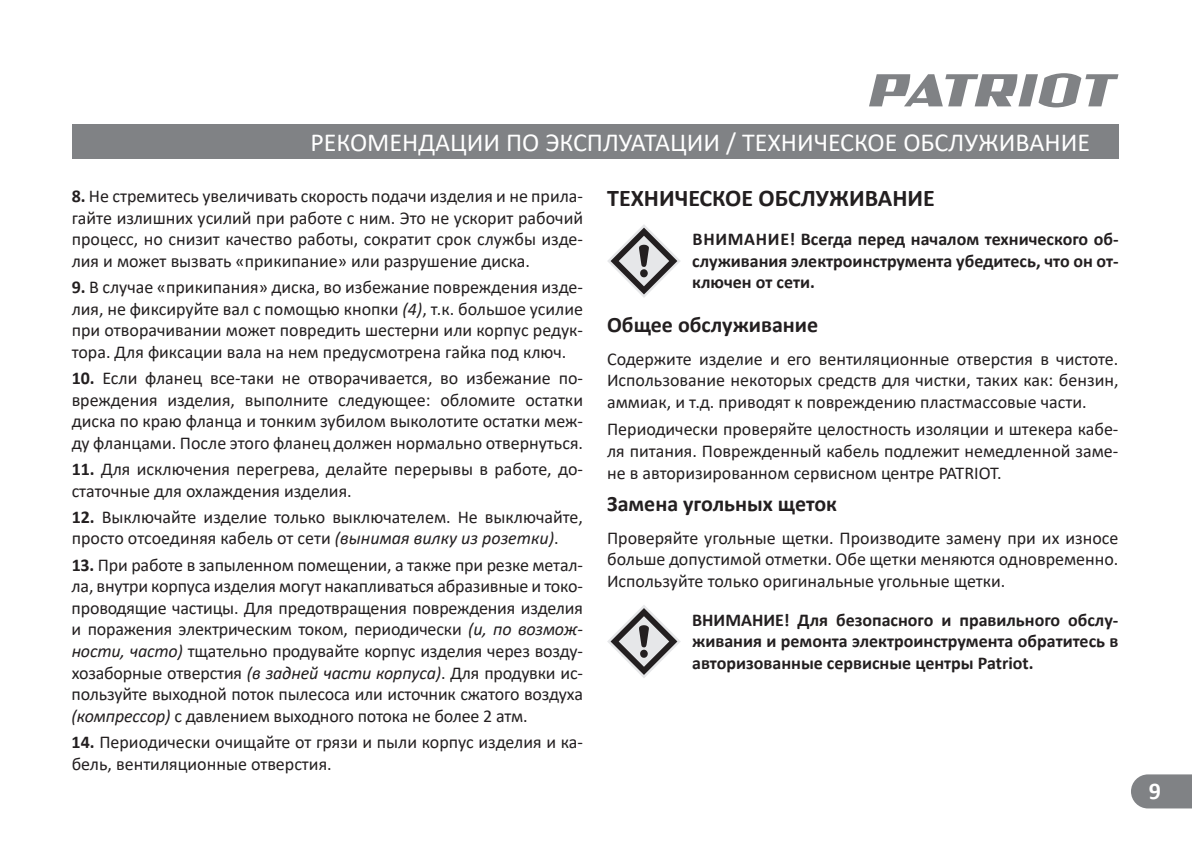
<style>
.page{position:relative;width:1192px;height:843px;background:#fff}
.page>*{position:absolute;margin:0;border:0;box-sizing:border-box;transform-origin:0 0}
.t1{font:26px "Calibri";color:#fff}
.t2{font:700 24px "Calibri";color:#231f20}
.t3{font:700 24px "Calibri";color:#fff}
.t4{font:700 22px "Calibri";color:#231f20}
.t5{font:18px/21.6px "Calibri";color:#231f20;text-align:justify}
.t6{font:700 18px/21.6px "Calibri";color:#231f20;text-align:justify}
.s1{font-weight:700}
.s2{font-style:italic}
</style>
<div class="page">
<svg style="left:869px;top:73px;width:249px;height:34px"></svg>
<div style="left:72px;top:124px;width:1046px;height:34px;background:#808285"></div>
<svg style="left:1131px;top:774px;width:61px;height:34px;background:#888a8d"></svg>
<svg style="left:607px;top:225px;width:73px;height:73px"></svg>
<svg style="left:607px;top:605px;width:74px;height:73px"></svg>
<h1 class="t1" style="left:310px;top:124px;width:781px">РЕКОМЕНДАЦИИ ПО ЭКСПЛУАТАЦИИ / ТЕХНИЧЕСКОЕ ОБСЛУЖИВАНИЕ</h1>
<p class="t5" style="left:72px;top:184px;width:513px"><span class="s1">8.</span> Не стремитесь увеличивать скорость подачи изделия и не прила&shy;гайте излишних усилий при работе с ним. Это не ускорит рабочий процесс, но снизит качество работы, сократит срок службы изде&shy;лия и может вызвать «прикипание» или разрушение диска.</p>
<p class="t5" style="left:72px;top:275px;width:513px"><span class="s1">9.</span> В случае «прикипания» диска, во избежание повреждения изде&shy;лия, не фиксируйте вал с помощью кнопки <span class="s2">(4)</span>, т.к. большое усилие при отворачивании может повредить шестерни или корпус редук&shy;тора. Для фиксации вала на нем предусмотрена гайка под ключ.</p>
<p class="t5" style="left:72px;top:366px;width:513px"><span class="s1">10.</span> Если фланец все-таки не отворачивается, во избежание по&shy;вреждения изделия, выполните следующее: обломите остатки диска по краю фланца и тонким зубилом выколотите остатки меж&shy;ду фланцами. После этого фланец должен нормально отвернуться.</p>
<p class="t5" style="left:72px;top:457px;width:513px"><span class="s1">11.</span> Для исключения перегрева, делайте перерывы в работе, до&shy;статочные для охлаждения изделия.</p>
<p class="t5" style="left:72px;top:505px;width:513px"><span class="s1">12.</span> Выключайте изделие только выключателем. Не выключайте, просто отсоединяя кабель от сети <span class="s2">(вынимая вилку из розетки)</span>.</p>
<p class="t5" style="left:72px;top:553px;width:513px"><span class="s1">13.</span> При работе в запыленном помещении, а также при резке метал&shy;ла, внутри корпуса изделия могут накапливаться абразивные и токо&shy;проводящие частицы. Для предотвращения повреждения изделия и поражения электрическим током, периодически <span class="s2">(и, по возмож&shy;ности, часто)</span> тщательно продувайте корпус изделия через возду&shy;хозаборные отверстия <span class="s2">(в задней части корпуса)</span>. Для продувки ис&shy;пользуйте выходной поток пылесоса или источник сжатого воздуха <span class="s2">(компрессор)</span> с давлением выходного потока не более 2 атм.</p>
<p class="t5" style="left:72px;top:730px;width:513px"><span class="s1">14.</span> Периодически очищайте от грязи и пыли корпус изделия и ка&shy;бель, вентиляционные отверстия.</p>
<h2 class="t2" style="left:607px;top:181px;width:329px">ТЕХНИЧЕСКОЕ ОБСЛУЖИВАНИЕ</h2>
<p class="t6" style="left:692px;top:228px;width:428px">ВНИМАНИЕ! Всегда перед началом технического об&shy;служивания электроинструмента убедитесь, что он от&shy;ключен от сети.</p>
<p class="t4" style="left:607px;top:309px;width:213px">Общее обслуживание</p>
<p class="t5" style="left:607px;top:347px;width:513px">Содержите изделие и его вентиляционные отверстия в чистоте.<br>Использование некоторых средств для чистки, таких как: бензин, аммиак, и т.д. приводят к повреждению пластмассовые части.</p>
<p class="t5" style="left:607px;top:418px;width:513px">Периодически проверяйте целостность изоляции и штекера кабе&shy;ля питания. Поврежденный кабель подлежит немедленной заме&shy;не в авторизированном сервисном центре PATRIOT.</p>
<p class="t4" style="left:607px;top:487px;width:232px">Замена угольных щеток</p>
<p class="t5" style="left:607px;top:526px;width:513px">Проверяйте угольные щетки. Производите замену при их износе больше допустимой отметки. Обе щетки меняются одновременно.<br>Используйте только оригинальные угольные щетки.</p>
<p class="t6" style="left:692px;top:608px;width:428px">ВНИМАНИЕ! Для безопасного и правильного обслу&shy;живания и ремонта электроинструмента обратитесь в авторизованные сервисные центры Patriot.</p>
<h2 class="t3" style="left:1149px;top:773px;width:14px">9</h2>
</div>
